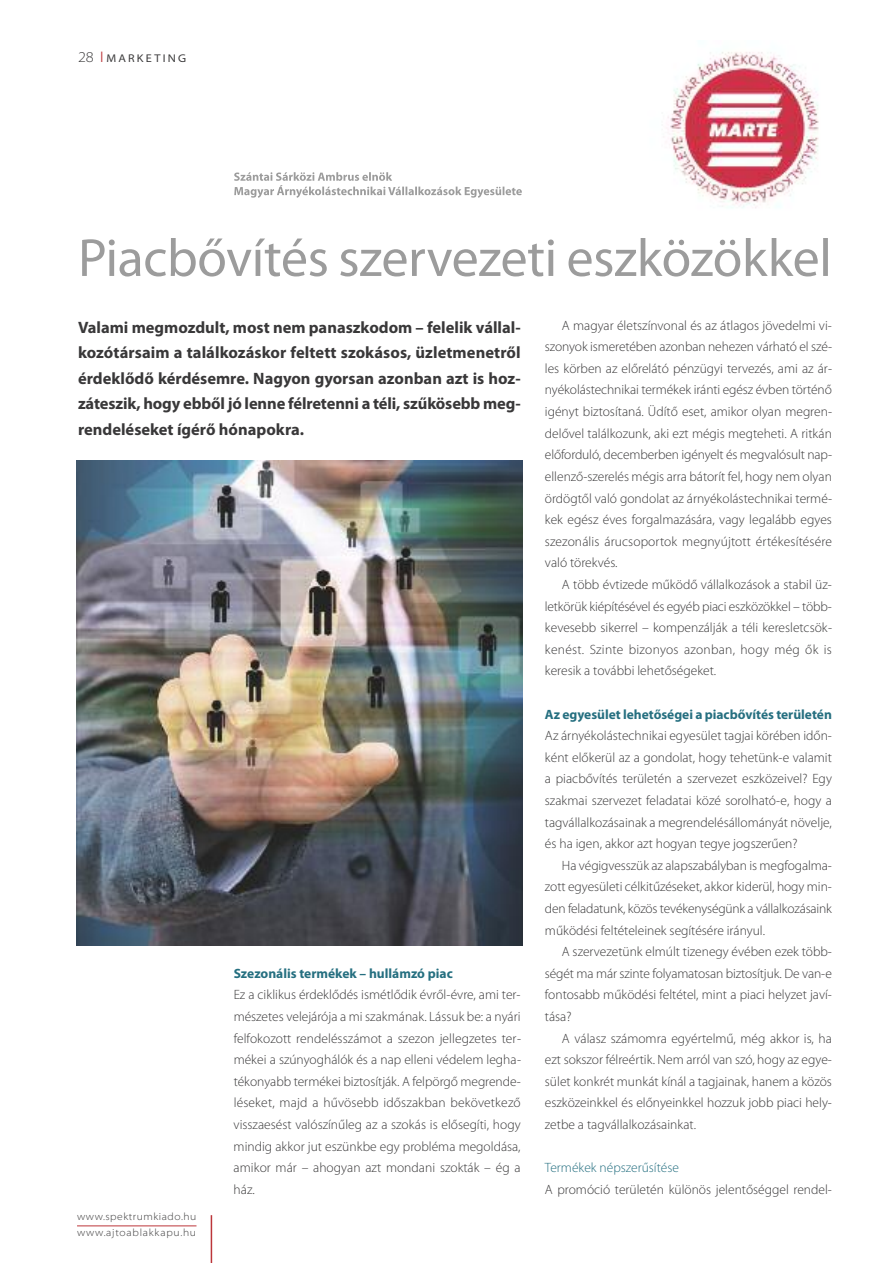
<style>
.page{position:relative;width:893px;height:1263px;background:#fff}
.page>*{position:absolute;margin:0;border:0;box-sizing:border-box;transform-origin:0 0}
.t1{font:700 16.5px/25.5px "Myriad Pro";color:#393839;text-align:justify}
.t2{font:300 13.5px/21.6px "Myriad Pro";color:#393839;text-align:justify}
.t3{font:700 13.5px "Myriad Pro";color:#256f80}
.t4{font:300 13.5px "Myriad Pro";color:#256f80}
.t5{font:semi-expanded 11.25px "Myriad Pro";letter-spacing:.2em;color:#393839}
.t6{font:300 semi-expanded 10.5px/16.5px "Myriad Pro";letter-spacing:.065em;color:#393839}
.s1{font-weight:300;font-size:15px}
.s2{color:#bc363a}
</style>
<div class="page">
<svg style="left:82px;top:238px;width:325px;height:39px"></svg>
<svg style="left:234px;top:172px;width:81px;height:26px"></svg>
<hr style="left:211px;top:1215px;width:1px;height:48px;background:#bc363a">
<hr style="left:77px;top:1225px;width:119px;height:1px;background:#bc363a">
<img style="left:668px;top:52px;width:151px;height:156px">
<img style="left:77px;top:460px;width:445px;height:486px">
<p class="t5" style="left:78px;top:54px;width:110px"><span class="s1">28</span> <span class="s2">❘</span>MARKETING</p>
<p class="t1" style="left:78px;top:316px;width:444px">Valami megmozdult, most nem panaszkodom – felelik vállal&shy;kozótársaim a találkozáskor feltett szokásos, üzletmenetről érdeklődő kérdésemre. nagyon gyorsan azonban azt is hoz&shy;záteszik, hogy ebből jó lenne félretenni a téli, szűkösebb meg&shy;rendeléseket ígérő hónapokra.</p>
<p class="t6" style="left:77px;top:1209px;width:121px">www.spektrumkiado.hu www.ajtoablakkapu.hu</p>
<p class="t3" style="left:234px;top:968px;width:221px">szezonális termékek – hullámzó piac</p>
<p class="t2" style="left:234px;top:985px;width:289px">Ez a ciklikus érdeklődés ismétlődik évről-évre, ami ter&shy;mészetes velejárója a mi szakmának. Lássuk be: a nyári felfokozott rendelésszámot a szezon jellegzetes ter&shy;mékei a szúnyoghálók és a nap elleni védelem legha&shy;tékonyabb termékei biztosítják. A felpörgő megrende&shy;léseket, majd a hűvösebb időszakban bekövetkező visszaesést valószínűleg az a szokás is elősegíti, hogy mindig akkor jut eszünkbe egy probléma megoldása, amikor már – ahogyan azt mondani szokták – ég a ház.</p>
<p class="t2" style="left:545px;top:315px;width:289px;text-indent:17px">A magyar életszínvonal és az átlagos jövedelmi vi&shy;szonyok ismeretében azonban nehezen várható el szé&shy;les körben az előrelátó pénzügyi tervezés, ami az ár&shy;nyékolástechnikai termékek iránti egész évben történő igényt biztosítaná. Üdítő eset, amikor olyan megren&shy;delővel találkozunk, aki ezt mégis megteheti. A ritkán előforduló, decemberben igényelt és megvalósult nap&shy;ellenző-szerelés mégis arra bátorít fel, hogy nem olyan ördögtől való gondolat az árnyékolástechnikai termé&shy;kek egész éves forgalmazására, vagy legalább egyes szezonális árucsoportok megnyújtott értékesítésére való törekvés.</p>
<p class="t2" style="left:545px;top:575px;width:289px;text-indent:17px">A több évtizede működő vállalkozások a stabil üz&shy;letkörük kiépítésével és egyéb piaci eszközökkel – több&shy;kevesebb sikerrel – kompenzálják a téli keresletcsök&shy;kenést. Szinte bizonyos azonban, hogy még ők is keresik a további lehetőségeket.</p>
<p class="t3" style="left:545px;top:709px;width:288px">az egyesület lehetőségei a piacbővítés területén</p>
<p class="t2" style="left:545px;top:726px;width:288px">Az árnyékolástechnikai egyesület tagjai körében időn&shy;ként előkerül az a gondolat, hogy tehetünk-e valamit a piacbővítés területén a szervezet eszközeivel? Egy szakmai szervezet feladatai közé sorolható-e, hogy a tagvállalkozásainak a megrendelésállományát növelje, és ha igen, akkor azt hogyan tegye jogszerűen?</p>
<p class="t2" style="left:545px;top:855px;width:288px;text-indent:17px">Ha végigvesszük az alapszabályban is megfogalma&shy;zott egyesületi célkitűzéseket, akkor kiderül, hogy min&shy;den feladatunk, közös tevékenységünk a vállalkozásaink működési feltételeinek segítésére irányul.</p>
<p class="t2" style="left:545px;top:942px;width:288px;text-indent:17px">A szervezetünk elmúlt tizenegy évében ezek több&shy;ségét ma már szinte folyamatosan biztosítjuk. De van-e fontosabb működési feltétel, mint a piaci helyzet javí&shy;tása?</p>
<p class="t2" style="left:545px;top:1028px;width:288px;text-indent:17px">A válasz számomra egyértelmű, még akkor is, ha ezt sokszor félreértik. Nem arról van szó, hogy az egye&shy;sület konkrét munkát kínál a tagjainak, hanem a közös eszközeinkkel és előnyeinkkel hozzuk jobb piaci hely&shy;zetbe a tagvállalkozásainkat.</p>
<p class="t4" style="left:545px;top:1162px;width:136px">Termékek népszerűsítése</p>
<p class="t2" style="left:545px;top:1179px;width:288px">A promóció területén különös jelentőséggel rendel-</p>
</div>
